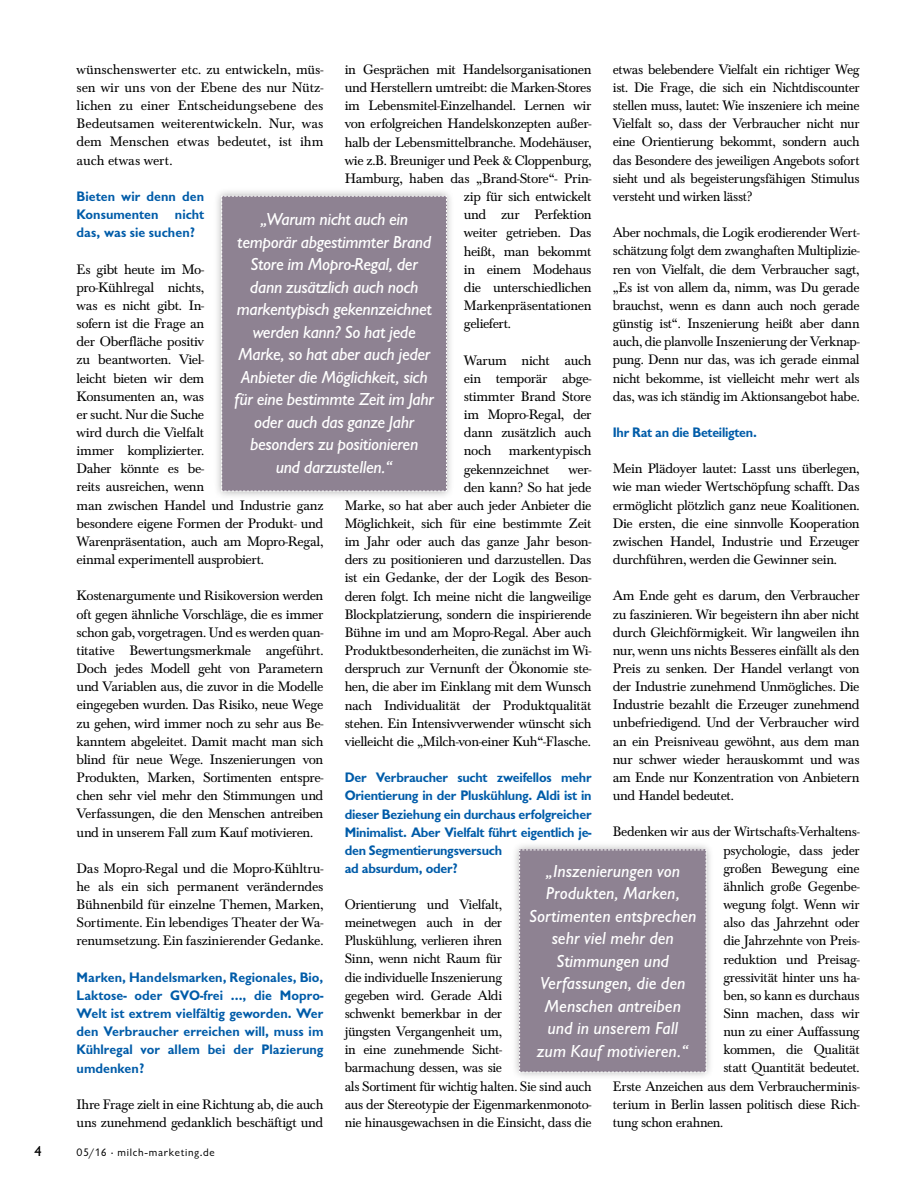
<style>
.page{position:relative;width:915px;height:1191px;background:#fff}
.page>*{position:absolute;margin:0;border:0;box-sizing:border-box;transform-origin:0 0}
.t1{font:italic 500 18px/22.5px "Chantilly";letter-spacing:-.02em;color:#fff;text-align:center}
.t2{font:italic 500 18px/22.5px "Chantilly";color:#fff;text-align:center}
.t3{font:500 15px "Chantilly";color:#000}
.t4{font:14.25px/18.1px "Baskerville";letter-spacing:-.025em;color:#000;text-align:justify}
.t5{font:700 14.25px/18.1px "Chantilly";letter-spacing:-.015em;color:#005ca9;text-align:justify}
.t6{font:11.25px "Chantilly";letter-spacing:.065em;color:#000}
</style>
<div class="page">
<div style="left:213px;top:187px;width:241px;height:312px;background:#000;opacity:.3"></div>
<div style="left:221px;top:195px;width:226px;height:297px;background:#8e8292"></div>
<div style="left:510px;top:841px;width:204px;height:239px;background:#000;opacity:.3"></div>
<div style="left:518px;top:849px;width:188px;height:223px;background:#8e8292"></div>
<p class="t4" style="left:77px;top:60px;width:248px">wünschenswerter etc. zu entwickeln, müs&shy;sen wir uns von der Ebene des nur Nütz&shy;lichen zu einer Entscheidungsebene des Bedeutsamen weiterentwickeln. Nur, was dem Menschen etwas bedeutet, ist ihm auch etwas wert.</p>
<p class="t5" style="left:77px;top:187px;width:129px">Bieten wir denn den Konsumenten nicht das, was sie suchen?</p>
<p class="t4" style="left:77px;top:260px;width:248px;text-align:left">Es gibt heute im Mo-<br>pro-Kühlregal nichts,<br>was es nicht gibt. In-<br>sofern ist die Frage an<br>der Oberfläche positiv<br>zu beantworten. Viel-<br>leicht bieten wir dem<br>Konsumenten an, was<br>er sucht. Nur die Suche<br>wird durch die Vielfalt<br>immer komplizierter.<br>Daher könnte es be-<br>reits ausreichen, wenn<br>man zwischen Handel und Industrie ganz besondere eigene Formen der Produkt- und<br>Warenpräsentation, auch am Mopro-Regal, einmal experimentell ausprobiert.</p>
<p class="t4" style="left:77px;top:587px;width:248px">Kostenargumente und Risikoversion werden oft gegen ähnliche Vorschläge, die es immer schon gab, vorgetragen. Und es werden quan&shy;titative Bewertungsmerkmale angeführt.<br>Doch jedes Modell geht von Parametern und Variablen aus, die zuvor in die Modelle eingegeben wurden. Das Risiko, neue Wege zu gehen, wird immer noch zu sehr aus Be&shy;kanntem abgeleitet. Damit macht man sich blind für neue Wege. Inszenierungen von Produkten, Marken, Sortimenten entspre&shy;chen sehr viel mehr den Stimmungen und Verfassungen, die den Menschen antreiben und in unserem Fall zum Kauf motivieren.</p>
<p class="t4" style="left:77px;top:859px;width:248px">Das Mopro-Regal und die Mopro-Kühltru&shy;he als ein sich permanent veränderndes Bühnenbild für einzelne Themen, Marken, Sortimente. Ein lebendiges Theater der Wa&shy;renumsetzung. Ein faszinierender Gedanke.</p>
<p class="t5" style="left:77px;top:968px;width:248px">Marken, Handelsmarken, Regionales, Bio, Laktose- oder GVO-frei ..., die Mopro-Welt ist extrem vielfältig geworden. Wer den Verbraucher erreichen will, muss im Kühlregal vor allem bei der Plazierung umdenken?</p>
<p class="t4" style="left:77px;top:1095px;width:248px">Ihre Frage zielt in eine Richtung ab, die auch uns zunehmend gedanklich beschäftigt und</p>
<p class="t4" style="left:612px;top:60px;width:248px">etwas belebendere Vielfalt ein richtiger Weg ist. Die Frage, die sich ein Nichtdiscounter stellen muss, lautet: Wie inszeniere ich meine Vielfalt so, dass der Verbraucher nicht nur eine Orientierung bekommt, sondern auch das Besondere des jeweiligen Angebots sofort sieht und als begeisterungsfähigen Stimulus versteht und wirken lässt?</p>
<p class="t4" style="left:612px;top:224px;width:248px">Aber nochmals, die Logik erodierender Wert&shy;schätzung folgt dem zwanghaften Multiplizie&shy;ren von Vielfalt, die dem Verbraucher sagt, „Es ist von allem da, nimm, was Du gerade brauchst, wenn es dann auch noch gerade günstig ist“. Inszenierung heißt aber dann auch, die planvolle Inszenierung der Verknap&shy;pung. Denn nur das, was ich gerade einmal nicht bekomme, ist vielleicht mehr wert als das, was ich ständig im Aktionsangebot habe.</p>
<p class="t5" style="left:612px;top:423px;width:146px">Ihr Rat an die Beteiligten.</p>
<p class="t4" style="left:612px;top:460px;width:248px">Mein Plädoyer lautet: Lasst uns überlegen, wie man wieder Wertschöpfung schafft. Das ermöglicht plötzlich ganz neue Koalitionen.<br>Die ersten, die eine sinnvolle Kooperation zwischen Handel, Industrie und Erzeuger durchführen, werden die Gewinner sein.</p>
<p class="t4" style="left:612px;top:587px;width:248px">Am Ende geht es darum, den Verbraucher zu faszinieren. Wir begeistern ihn aber nicht durch Gleichförmigkeit. Wir langweilen ihn nur, wenn uns nichts Besseres einfällt als den Preis zu senken. Der Handel verlangt von der Industrie zunehmend Unmögliches. Die Industrie bezahlt die Erzeuger zunehmend unbefriedigend. Und der Verbraucher wird an ein Preisniveau gewöhnt, aus dem man nur schwer wieder herauskommt und was am Ende nur Konzentration von Anbietern und Handel bedeutet.</p>
<p class="t4" style="left:612px;top:823px;width:248px">Bedenken wir aus der Wirtschafts-Verhaltens-</p>
<p class="t4" style="left:723px;top:841px;width:138px">psychologie, dass jeder</p>
<p class="t4" style="left:723px;top:859px;width:138px">großen Bewegung eine</p>
<p class="t4" style="left:723px;top:877px;width:138px">ähnlich große Gegenbe-</p>
<p class="t4" style="left:723px;top:895px;width:138px">wegung folgt. Wenn wir</p>
<p class="t4" style="left:723px;top:913px;width:138px">also das Jahrzehnt oder</p>
<p class="t4" style="left:723px;top:932px;width:138px">die Jahrzehnte von Preis-</p>
<p class="t4" style="left:723px;top:950px;width:138px">reduktion und Preisag-</p>
<p class="t4" style="left:723px;top:968px;width:138px">gressivität hinter uns ha-</p>
<p class="t4" style="left:723px;top:986px;width:138px">ben, so kann es durchaus</p>
<p class="t4" style="left:723px;top:1004px;width:138px">Sinn machen, dass wir</p>
<p class="t4" style="left:723px;top:1022px;width:138px">nun zu einer Auffassung</p>
<p class="t4" style="left:723px;top:1040px;width:138px">kommen, die Qualität</p>
<p class="t4" style="left:723px;top:1059px;width:138px">statt Quantität bedeutet.</p>
<p class="t4" style="left:612px;top:1077px;width:248px">Erste Anzeichen aus dem Verbraucherminis-</p>
<p class="t4" style="left:612px;top:1095px;width:248px">terium in Berlin lassen politisch diese Rich-</p>
<p class="t4" style="left:612px;top:1113px;width:112px">tung schon erahnen.</p>
<p class="t4" style="left:344px;top:60px;width:248px">in Gesprächen mit Handelsorganisationen</p>
<p class="t4" style="left:344px;top:79px;width:248px">und Herstellern umtreibt: die Marken-Stores</p>
<p class="t4" style="left:344px;top:97px;width:248px">im Lebensmitel-Einzelhandel. Lernen wir</p>
<p class="t4" style="left:344px;top:115px;width:248px">von erfolgreichen Handelskonzepten außer-</p>
<p class="t4" style="left:344px;top:133px;width:248px">halb der Lebensmittelbranche. Modehäuser,</p>
<p class="t4" style="left:344px;top:151px;width:248px">wie z.B. Breuniger und Peek &amp; Cloppenburg,</p>
<p class="t4" style="left:344px;top:169px;width:248px">Hamburg, haben das „Brand-Store“- Prin-</p>
<p class="t4" style="left:463px;top:188px;width:129px">zip für sich entwickelt</p>
<p class="t4" style="left:463px;top:206px;width:129px">und zur Perfektion</p>
<p class="t4" style="left:463px;top:224px;width:129px">weiter getrieben. Das</p>
<p class="t4" style="left:463px;top:242px;width:129px">heißt, man bekommt</p>
<p class="t4" style="left:463px;top:260px;width:129px">in einem Modehaus</p>
<p class="t4" style="left:463px;top:278px;width:129px">die unterschiedlichen</p>
<p class="t4" style="left:463px;top:296px;width:129px">Markenpräsentationen</p>
<p class="t4" style="left:463px;top:315px;width:49px">geliefert.</p>
<p class="t4" style="left:463px;top:351px;width:129px">Warum nicht auch ein temporär abge&shy;stimmter Brand Store im Mopro-Regal, der dann zusätzlich auch noch markentypisch gekennzeichnet</p>
<p class="t1" style="left:234px;top:208px;width:201px">„Warum nicht auch ein temporär abgestimmter Brand<br>Store im Mopro-Regal, der dann zusätzlich auch noch markentypisch gekennzeichnet werden kann? So hat jede<br>Marke, so hat aber auch jeder<br>Anbieter die Möglichkeit, sich für eine bestimmte Zeit im Jahr oder auch das ganze Jahr besonders zu positionieren<br>und darzustellen.“</p>
<p class="t4" style="left:344px;top:460px;width:248px;text-align:right">wer-<br>den kann? So hat jede<br>Marke, so hat aber auch jeder Anbieter die Möglichkeit, sich für eine bestimmte Zeit im Jahr oder auch das ganze Jahr beson&shy;ders zu positionieren und darzustellen. Das ist ein Gedanke, der der Logik des Beson&shy;deren folgt. Ich meine nicht die langweilige Blockplatzierung, sondern die inspirierende Bühne im und am Mopro-Regal. Aber auch Produktbesonderheiten, die zunächst im Wi&shy;derspruch zur Vernunft der Ökonomie ste&shy;hen, die aber im Einklang mit dem Wunsch nach Individualität der Produktqualität stehen. Ein Intensivverwender wünscht sich vielleicht die „Milch-von-einer Kuh“-Flasche.</p>
<p class="t5" style="left:344px;top:768px;width:248px;text-align:left">Der Verbraucher sucht zweifellos mehr Orientierung in der Pluskühlung. Aldi ist in dieser Beziehung ein durchaus erfolgreicher Minimalist. Aber Vielfalt führt eigentlich je&shy;den Segmentierungsversuch<br>ad absurdum, oder?</p>
<p class="t4" style="left:344px;top:895px;width:248px;text-align:left">Orientierung und Vielfalt,<br>meinetwegen auch in der<br>Pluskühlung, verlieren ihren<br>Sinn, wenn nicht Raum für<br>die individuelle Inszenierung<br>gegeben wird. Gerade Aldi<br>schwenkt bemerkbar in der<br>jüngsten Vergangenheit um,<br>in eine zunehmende Sicht-<br>barmachung dessen, was sie<br>als Sortiment für wichtig halten. Sie sind auch aus der Stereotypie der Eigenmarkenmonoto&shy;nie hinausgewachsen in die Einsicht, dass die</p>
<p class="t2" style="left:529px;top:860px;width:169px">„Inszenierungen von<br>Produkten, Marken,<br>Sortimenten entsprechen sehr viel mehr den<br>Stimmungen und<br>Verfassungen, die den<br>Menschen antreiben<br>und in unserem Fall<br>zum Kauf motivieren.“</p>
<p class="t3" style="left:34px;top:1142px;width:9px">4</p>
<p class="t6" style="left:77px;top:1146px;width:140px">05/16 milch-marketing.de</p>
</div>
